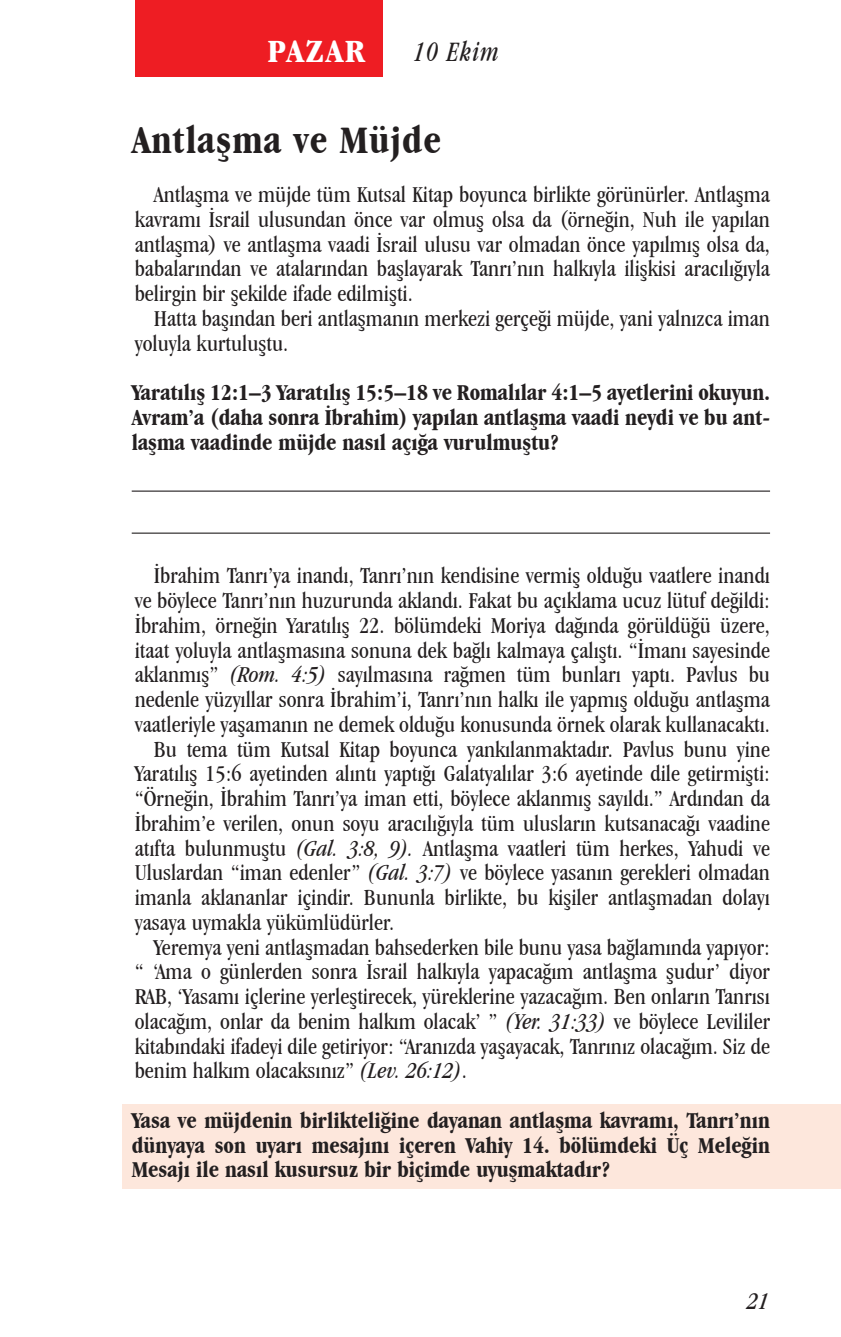
<style>
.page{position:relative;width:841px;height:1337px;background:#fff}
.page>*{position:absolute;margin:0;border:0;box-sizing:border-box;transform-origin:0 0}
.Day_Title{font:700 condensed 40.5px "Garamond IT Cby BT";letter-spacing:.025em;color:#231f20}
.Daily_Header{font:700 condensed 33.75px "Garamond IT Cby BT";letter-spacing:.05em;color:#fff;scale:1.1 1}
.Lesson_Dates{font:italic condensed 29.25px "Garamond IT Cby BT";letter-spacing:.05em;color:#231f20;scale:.9 1}
.t1{font:italic condensed 24.75px "Garamond IT Cby BT";color:#231f20}
.Body{font:condensed 23.62px/24.8px "Garamond IT Cby BT";color:#231f20;text-align:justify}
.Question{font:700 condensed 23.62px/24.8px "Garamond IT Cby BT";color:#231f20;text-align:justify}
.s1{font-style:italic}
</style>
<div class="page">
<div style="left:135px;top:0;width:247px;height:76px;background:#ee1d23"></div>
<div style="left:122px;top:1104px;width:718px;height:84px;background:#fde7dc"></div>
<hr style="left:132px;top:490px;width:638px;height:2px;background:#231f20">
<hr style="left:132px;top:532px;width:638px;height:2px;background:#231f20">
<p class="Daily_Header" style="left:267px;top:31px;width:90px">PAZAR</p>
<p class="Lesson_Dates" style="left:413px;top:35px;width:96px">10 Ekim</p>
<p class="Day_Title" style="left:132px;top:116px;width:311px">Antlaşma ve Müjde</p>
<p class="Body" style="left:135px;top:182px;width:636px;text-indent:19px">Antlaşma ve müjde tüm Kutsal Kitap boyunca birlikte görünürler. Antlaşma kavramı İsrail ulusundan önce var olmuş olsa da (örneğin, Nuh ile yapılan antlaşma) ve antlaşma vaadi İsrail ulusu var olmadan önce yapılmış olsa da, babalarından ve atalarından başlayarak Tanrı’nın halkıyla ilişkisi aracılığıyla belirgin bir şekilde ifade edilmişti.</p>
<p class="Body" style="left:135px;top:306px;width:636px;text-indent:19px">Hatta başından beri antlaşmanın merkezi gerçeği müjde, yani yalnızca iman yoluyla kurtuluştu.</p>
<p class="Question" style="left:132px;top:380px;width:639px">Yaratılış 12:1–3 Yaratılış 15:5–18 ve Romalılar 4:1–5 ayetlerini okuyun.<br>Avram’a (daha sonra İbrahim) yapılan antlaşma vaadi neydi ve bu ant&shy;laşma vaadinde müjde nasıl açığa vurulmuştu?</p>
<p class="Body" style="left:135px;top:563px;width:636px;text-indent:19px">İbrahim Tanrı’ya inandı, Tanrı’nın kendisine vermiş olduğu vaatlere inandı ve böylece Tanrı’nın huzurunda aklandı. Fakat bu açıklama ucuz lütuf değildi:<br>İbrahim, örneğin Yaratılış 22. bölümdeki Moriya dağında görüldüğü üzere, itaat yoluyla antlaşmasına sonuna dek bağlı kalmaya çalıştı. “İmanı sayesinde aklanmış” <span class="s1">(Rom. 4:5)</span> sayılmasına rağmen tüm bunları yaptı. Pavlus bu nedenle yüzyıllar sonra İbrahim’i, Tanrı’nın halkı ile yapmış olduğu antlaşma vaatleriyle yaşamanın ne demek olduğu konusunda örnek olarak kullanacaktı.</p>
<p class="Body" style="left:135px;top:736px;width:636px;text-indent:19px">Bu tema tüm Kutsal Kitap boyunca yankılanmaktadır. Pavlus bunu yine Yaratılış 15:6 ayetinden alıntı yaptığı Galatyalılar 3:6 ayetinde dile getirmişti: “Örneğin, İbrahim Tanrı’ya iman etti, böylece aklanmış sayıldı.” Ardından da İbrahim’e verilen, onun soyu aracılığıyla tüm ulusların kutsanacağı vaadine atıfta bulunmuştu <span class="s1">(Gal. 3:8, 9).</span> Antlaşma vaatleri tüm herkes, Yahudi ve Uluslardan “iman edenler” <span class="s1">(Gal. 3:7)</span> ve böylece yasanın gerekleri olmadan imanla aklananlar içindir. Bununla birlikte, bu kişiler antlaşmadan dolayı yasaya uymakla yükümlüdürler.</p>
<p class="Body" style="left:135px;top:934px;width:636px;text-indent:19px">Yeremya yeni antlaşmadan bahsederken bile bunu yasa bağlamında yapıyor: “ ‘Ama o günlerden sonra İsrail halkıyla yapacağım antlaşma şudur’ diyor RAB, ‘Yasamı içlerine yerleştirecek, yüreklerine yazacağım. Ben onların Tanrısı olacağım, onlar da benim halkım olacak’ ” <span class="s1">(Yer. 31:33)</span> ve böylece Levililer kitabındaki ifadeyi dile getiriyor: “Aranızda yaşayacak, Tanrınız olacağım. Siz de benim halkım olacaksınız” <span class="s1">(Lev. 26:12)</span>.</p>
<p class="Question" style="left:132px;top:1107px;width:639px">Yasa ve müjdenin birlikteliğine dayanan antlaşma kavramı, Tanrı’nın dünyaya son uyarı mesajını içeren Vahiy 14. bölümdeki Üç Meleğin Mesajı ile nasıl kusursuz bir biçimde uyuşmaktadır?</p>
<p class="t1" style="left:747px;top:1286px;width:23px">21</p>
</div>
